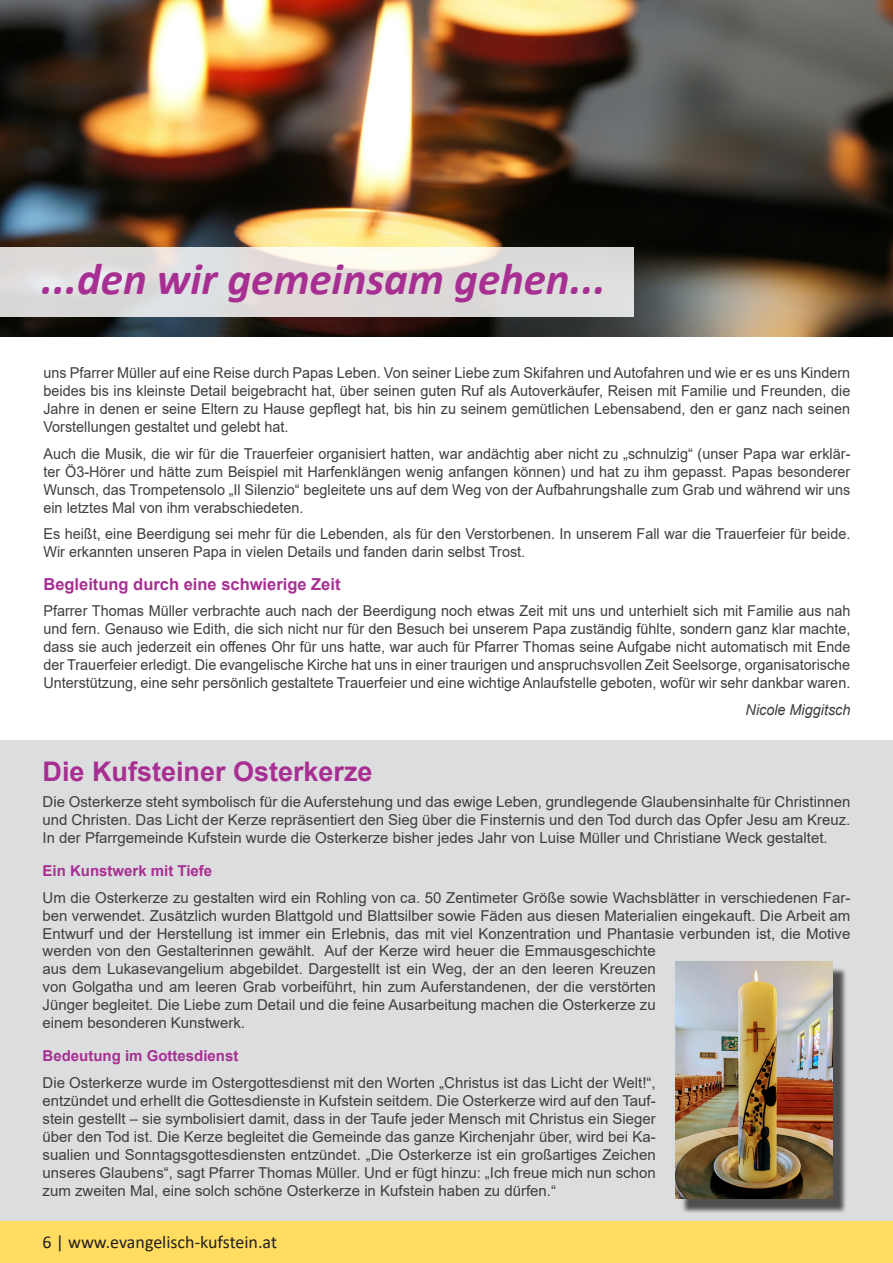
<style>
.page{position:relative;width:893px;height:1263px;background:#fff}
.page>*{position:absolute;margin:0;border:0;box-sizing:border-box;transform-origin:0 0}
.t1{font:italic 700 45px "Calibri";color:#a72f92}
.t2{font:700 27px "Arial";color:#a72f92}
.t3{font:18px "Calibri";color:#231f20}
.t4{font:700 16.5px "Arial";color:#a72f92}
.t5{font:15px/18px "Arial";color:#3e3e3f;text-align:justify}
.t6{font:15px/18px "Arial";color:#3e3e3f;text-align:justify;scale:.96 1}
.t7{font:700 15px "Arial";color:#a72f92}
.t8{font:italic 15px "Arial";color:#3e3e3f;scale:.96 1}
</style>
<div class="page">
<img style="left:0;top:0;width:893px;height:336px">
<div style="left:0;top:1220px;width:893px;height:43px;background:#ffdd61"></div>
<div style="left:0;top:740px;width:893px;height:480px;background:#dcdddf"></div>
<div style="left:681px;top:967px;width:167px;height:247px;background:#231f20;opacity:.75"></div>
<img style="left:675px;top:961px;width:157px;height:238px">
<svg style="left:0;top:247px;width:634px;height:69px;background:#e1dedd"></svg>
<p class="t1" style="left:41px;top:247px;width:566px">...den wir gemeinsam gehen...</p>
<p class="t6" style="left:43px;top:364px;width:842px">uns Pfarrer Müller auf eine Reise durch Papas Leben. Von seiner Liebe zum Skifahren und Autofahren und wie er es uns Kindern beides bis ins kleinste Detail beigebracht hat, über seinen guten Ruf als Autoverkäufer, Reisen mit Familie und Freunden, die Jahre in denen er seine Eltern zu Hause gepflegt hat, bis hin zu seinem gemütlichen Lebensabend, den er ganz nach seinen Vorstellungen gestaltet und gelebt hat.</p>
<p class="t6" style="left:43px;top:444px;width:842px">Auch die Musik, die wir für die Trauerfeier organisiert hatten, war andächtig aber nicht zu „schnulzig“ (unser Papa war erklär&shy;ter Ö3-Hörer und hätte zum Beispiel mit Harfenklängen wenig anfangen können) und hat zu ihm gepasst. Papas besonderer Wunsch, das Trompetensolo „Il Silenzio“ begleitete uns auf dem Weg von der Aufbahrungshalle zum Grab und während wir uns ein letztes Mal von ihm verabschiedeten.</p>
<p class="t6" style="left:43px;top:525px;width:842px">Es heißt, eine Beerdigung sei mehr für die Lebenden, als für den Verstorbenen. In unserem Fall war die Trauerfeier für beide.<br>Wir erkannten unseren Papa in vielen Details und fanden darin selbst Trost.</p>
<p class="t4" style="left:43px;top:572px;width:299px">Begleitung durch eine schwierige Zeit</p>
<p class="t6" style="left:43px;top:602px;width:842px">Pfarrer Thomas Müller verbrachte auch nach der Beerdigung noch etwas Zeit mit uns und unterhielt sich mit Familie aus nah und fern. Genauso wie Edith, die sich nicht nur für den Besuch bei unserem Papa zuständig fühlte, sondern ganz klar machte, dass sie auch jederzeit ein offenes Ohr für uns hatte, war auch für Pfarrer Thomas seine Aufgabe nicht automatisch mit Ende der Trauerfeier erledigt. Die evangelische Kirche hat uns in einer traurigen und anspruchsvollen Zeit Seelsorge, organisatorische Unterstützung, eine sehr persönlich gestaltete Trauerfeier und eine wichtige Anlaufstelle geboten, wofür wir sehr dankbar waren.</p>
<p class="t8" style="left:746px;top:700px;width:111px">Nicole Miggitsch</p>
<p class="t2" style="left:43px;top:752px;width:332px">Die Kufsteiner Osterkerze</p>
<p class="t5" style="left:43px;top:793px;width:809px">Die Osterkerze steht symbolisch für die Auferstehung und das ewige Leben, grundlegende Glaubensinhalte für Christinnen und Christen. Das Licht der Kerze repräsentiert den Sieg über die Finsternis und den Tod durch das Opfer Jesu am Kreuz.<br>In der Pfarrgemeinde Kufstein wurde die Osterkerze bisher jedes Jahr von Luise Müller und Christiane Weck gestaltet.</p>
<p class="t7" style="left:43px;top:860px;width:171px">Ein Kunstwerk mit Tiefe</p>
<p class="t5" style="left:43px;top:888px;width:809px;text-align:left">Um die Osterkerze zu gestalten wird ein Rohling von ca. 50 Zentimeter Größe sowie Wachsblätter in verschiedenen Far&shy;ben verwendet. Zusätzlich wurden Blattgold und Blattsilber sowie Fäden aus diesen Materialien eingekauft. Die Arbeit am Entwurf und der Herstellung ist immer ein Erlebnis, das mit viel Konzentration und Phantasie verbunden ist, die Motive werden von den Gestalterinnen gewählt. Auf der Kerze wird heuer die Emmausgeschichte<br>aus dem Lukasevangelium abgebildet. Dargestellt ist ein Weg, der an den leeren Kreuzen<br>von Golgatha und am leeren Grab vorbeiführt, hin zum Auferstandenen, der die verstörten<br>Jünger begleitet. Die Liebe zum Detail und die feine Ausarbeitung machen die Osterkerze zu<br>einem besonderen Kunstwerk.</p>
<p class="t7" style="left:43px;top:1045px;width:197px">Bedeutung im Gottesdienst</p>
<p class="t5" style="left:43px;top:1073px;width:615px">Die Osterkerze wurde im Ostergottesdienst mit den Worten „Christus ist das Licht der Welt!“, entzündet und erhellt die Gottesdienste in Kufstein seitdem. Die Osterkerze wird auf den Tauf&shy;stein gestellt – sie symbolisiert damit, dass in der Taufe jeder Mensch mit Christus ein Sieger über den Tod ist. Die Kerze begleitet die Gemeinde das ganze Kirchenjahr über, wird bei Ka&shy;sualien und Sonntagsgottesdiensten entzündet. „Die Osterkerze ist ein großartiges Zeichen unseres Glaubens“, sagt Pfarrer Thomas Müller. Und er fügt hinzu: „Ich freue mich nun schon zum zweiten Mal, eine solch schöne Osterkerze in Kufstein haben zu dürfen.“</p>
<p class="t3" style="left:43px;top:1230px;width:236px">6 | www.evangelisch-kufstein.at</p>
</div>
